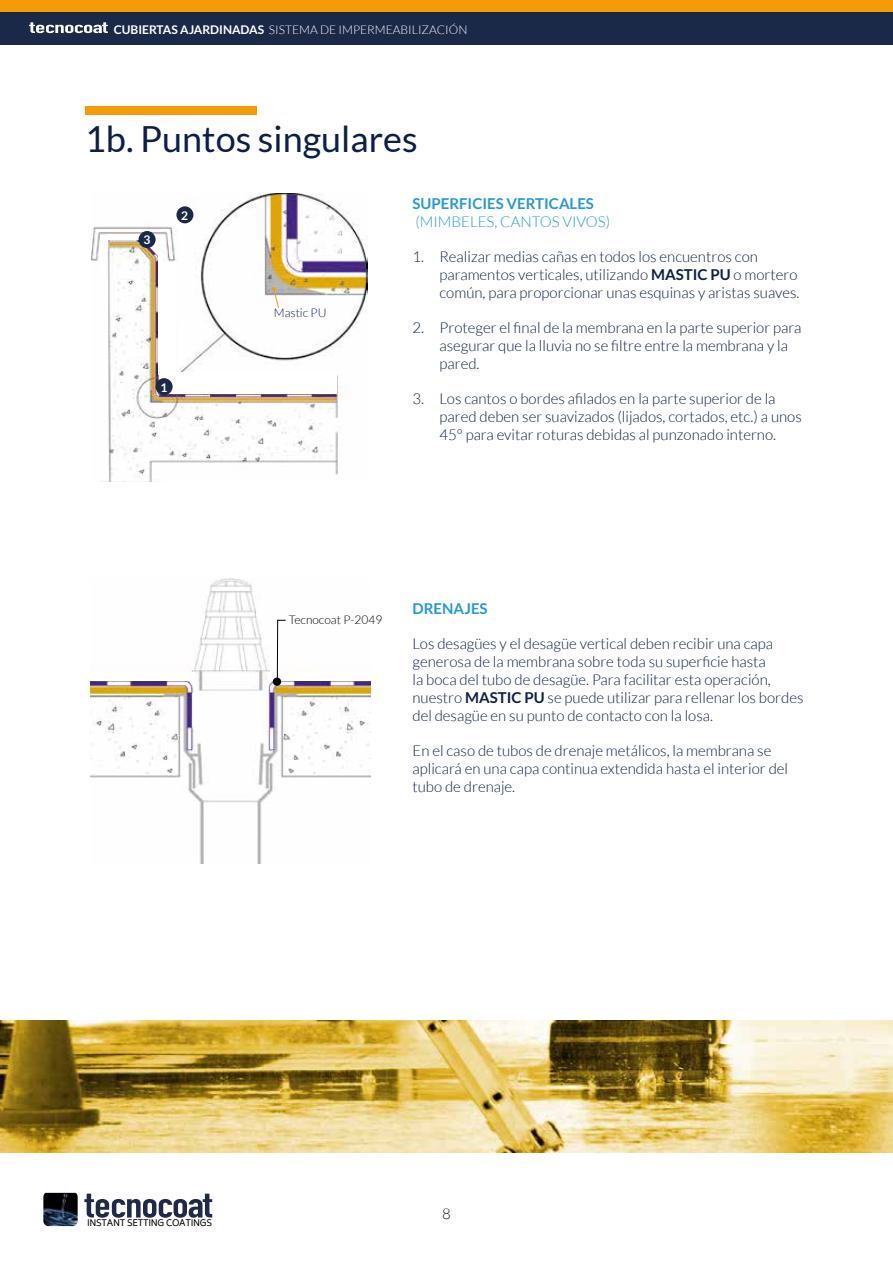
<style>
.page{position:relative;width:893px;height:1263px;background:#fff}
.page>*{position:absolute;margin:0;border:0;box-sizing:border-box;transform-origin:0 0}
.t1{font:36px "Lato";color:#0c1f46}
.t2{font:300 15px/18px "Lato";color:#0c1f46}
.t3{font:700 15px "Lato";color:#2699d6}
.t4{font:300 15px "Lato";color:#2699d6}
.t5{font:300 12px "Lato";color:#fff}
.t6{font:300 12px "Lato";color:#000}
.t7{font:300 12px "Lato";color:#0c1f46}
.t8{font:700 12px "Lato";color:#fff}
.t9{font:8.85px "Biryani";letter-spacing:-.035em;color:#000}
.s1{font-weight:700}
</style>
<div class="page">
<div style="left:0;top:12px;width:893px;height:33px;background:#1b2949"></div>
<div style="left:0;top:0;width:893px;height:12px;background:#f59b09"></div>
<svg style="left:84px;top:1193px;width:128px;height:25px"></svg>
<img style="left:43px;top:1193px;width:35px;height:33px">
<svg style="left:29px;top:22px;width:79px;height:11px"></svg>
<div style="left:85px;top:106px;width:172px;height:9px;background:#f59b09"></div>
<img style="left:0;top:1020px;width:893px;height:132px">
<img style="left:91px;top:193px;width:277px;height:289px">
<div style="left:176px;top:206px;width:17px;height:17px;background:#1b2949;border-radius:50%"></div>
<svg style="left:272px;top:287px;width:8px;height:22px"></svg>
<div style="left:159px;top:372px;width:177px;height:22px;background:#fff"></div>
<div style="left:156px;top:378px;width:17px;height:17px;background:#1b2949;border-radius:50%"></div>
<div style="left:108px;top:234px;width:49px;height:6px;background:#fff"></div>
<div style="left:139px;top:231px;width:17px;height:17px;background:#1b2949;border-radius:50%"></div>
<div style="left:159px;top:262px;width:17px;height:113px;background:#fff"></div>
<svg style="left:145px;top:238px;width:21px;height:27px"></svg>
<img style="left:90px;top:578px;width:281px;height:285px">
<div style="left:267px;top:672px;width:110px;height:8px;background:#fff"></div>
<div style="left:85px;top:672px;width:110px;height:8px;background:#fff"></div>
<hr style="left:277px;top:620px;width:1px;height:59px;background:#000">
<div style="left:273px;top:677px;width:8px;height:9px;background:#000;border-radius:50%"></div>
<p class="t5" style="left:114px;top:23px;width:355px"><span class="s1">CUBIERTAS AJARDINADAS</span> SISTEMA DE IMPERMEABILIZACIÓN</p>
<h1 class="t1" style="left:85px;top:119px;width:334px">1b. Puntos singulares</h1>
<p class="t8" style="left:143px;top:233px;width:8px">3</p>
<p class="t8" style="left:181px;top:208px;width:8px">2</p>
<p class="t8" style="left:160px;top:380px;width:8px">1</p>
<p class="t7" style="left:274px;top:306px;width:54px">Mastic PU</p>
<p class="t3" style="left:412px;top:195px;width:183px">SUPERFICIES VERTICALES</p>
<p class="t4" style="left:415px;top:214px;width:196px">(MIMBELES, CANTOS VIVOS)</p>
<p class="t2" style="left:439px;top:248px;width:361px;text-indent:-27px">1. Realizar medias cañas en todos los encuentros con paramentos verticales, utilizando <span class="s1">MASTIC PU</span> o mortero común, para proporcionar unas esquinas y aristas suaves.</p>
<p class="t2" style="left:439px;top:319px;width:364px;text-indent:-27px">2. Proteger el final de la membrana en la parte superior para asegurar que la lluvia no se filtre entre la membrana y la pared.</p>
<p class="t2" style="left:439px;top:390px;width:364px;text-indent:-27px">3. Los cantos o bordes afilados en la parte superior de la pared deben ser suavizados (lijados, cortados, etc.) a unos<br>45° para evitar roturas debidas al punzonado interno.</p>
<p class="t6" style="left:289px;top:613px;width:95px">Tecnocoat P-2049</p>
<p class="t3" style="left:412px;top:600px;width:77px">DRENAJES</p>
<p class="t2" style="left:412px;top:634px;width:393px">Los desagües y el desagüe vertical deben recibir una capa generosa de la membrana sobre toda su superficie hasta<br>la boca del tubo de desagüe. Para facilitar esta operación, nuestro <span class="s1">MASTIC PU</span> se puede utilizar para rellenar los bordes del desagüe en su punto de contacto con la losa.</p>
<p class="t2" style="left:412px;top:741px;width:377px">En el caso de tubos de drenaje metálicos, la membrana se aplicará en una capa continua extendida hasta el interior del tubo de drenaje.</p>
<p class="t9" style="left:87px;top:1218px;width:126px">INSTANT SETTING COATINGS</p>
<p class="t2" style="left:442px;top:1204px;width:10px">8</p>
</div>
